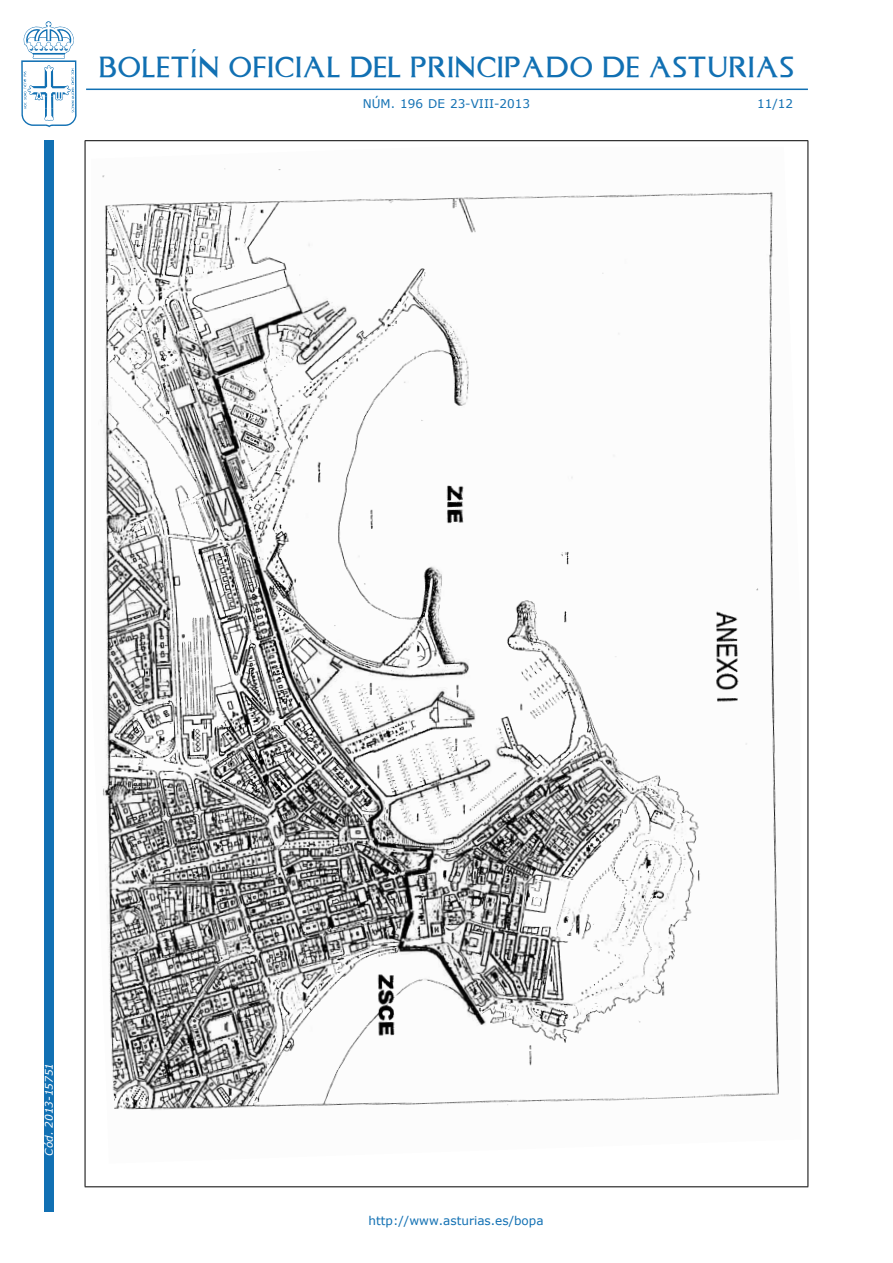
<style>
.page{position:relative;width:893px;height:1263px;background:#fff}
.page>*{position:absolute;margin:0;border:0;box-sizing:border-box;transform-origin:0 0}
.t1{font:24px "Asturica";letter-spacing:.05em;color:#1170b3}
.t2{font:12px "Verdana";color:#1170b3}
.t3{font:italic 10.5px "Verdana";color:#fff}
</style>
<div class="page">
<div style="left:44px;top:140px;width:10px;height:1072px;background:#1170b3"></div>
<svg style="left:21px;top:21px;width:56px;height:106px"></svg>
<hr style="left:86px;top:89px;width:722px;height:1px;background:#1170b3">
<hr style="left:85px;top:140px;width:723px;height:1px;background:#000">
<hr style="left:85px;top:1186px;width:723px;height:1px;background:#000">
<hr style="left:85px;top:141px;width:1px;height:1045px;background:#000">
<hr style="left:807px;top:141px;width:1px;height:1045px;background:#000">
<img style="left:100px;top:168px;width:679px;height:942px">
<h1 class="t1" style="left:99px;top:49px;width:696px">BOLETÍN OFICIAL DEL PRINCIPADO DE ASTURIAS</h1>
<p class="t2" style="left:363px;top:96px;width:169px">núm. 196 de 23-viii-2013</p>
<p class="t2" style="left:757px;top:96px;width:37px">11/12</p>
<p class="t3" style="left:42px;top:1155px;width:94px;rotate:-90deg">Cód. 2013-15751</p>
<p class="t2" style="left:369px;top:1213px;width:177px">http://www.asturias.es/bopa</p>
</div>
